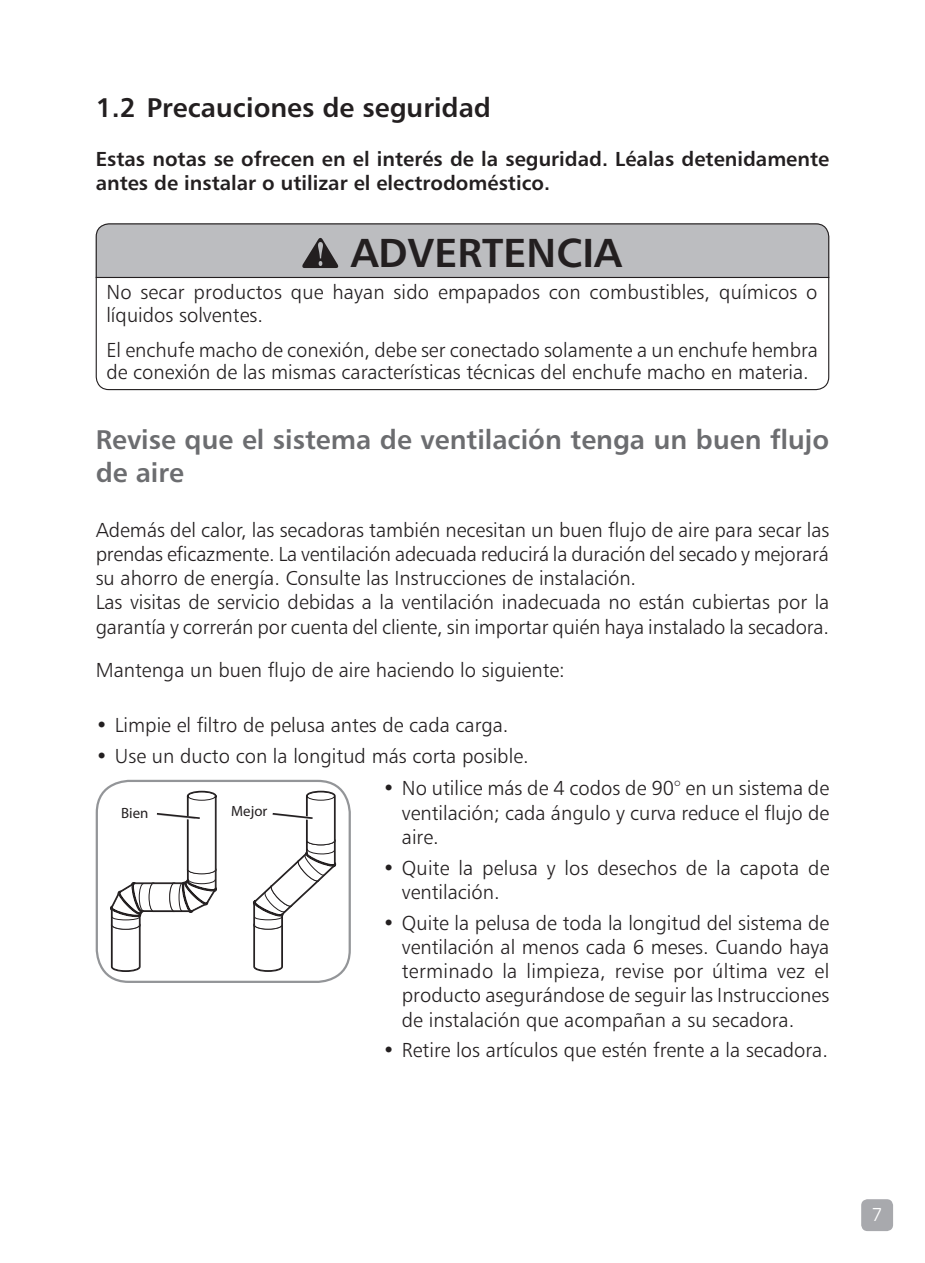
<style>
.page{position:relative;width:925px;height:1263px;background:#fff}
.page>*{position:absolute;margin:0;border:0;box-sizing:border-box;transform-origin:0 0}
.t1{font:40.5px "Humanist 777 BT Bold B";color:#231f20}
.t2{font:27px/32.4px "Humanist 777 BT Bold B";color:#6c6d70}
.t3{font:27px "Humanist 777 BT Bold B";color:#231f20}
.t4{font:20.25px/24.3px "Humanist 777 BT Light B";color:#231f20}
.t5{font:20.25px/24.3px "Humanist 777 BT Bold B";color:#231f20}
.t6{font:condensed 18px "Eurostile";color:#fff}
.t7{font:italic 14.85px "Helvetica Neue LT Std";color:#231f20}
</style>
<div class="page">
<div style="left:861px;top:1199px;width:32px;height:32px;background:#a8a9ad;border-radius:6px"></div>
<div style="left:96px;top:224px;width:733px;height:53px;background:#bcbdc0"></div>
<img style="left:302px;top:236px;width:37px;height:33px">
<div style="left:96px;top:223px;width:733px;height:167px;border:1px solid #231f20;border-radius:13px"></div>
<hr style="left:96px;top:277px;width:733px;height:1px;background:#231f20">
<svg style="left:110px;top:790px;width:107px;height:182px"></svg>
<svg style="left:253px;top:791px;width:84px;height:181px"></svg>
<div style="left:96px;top:780px;width:255px;height:203px;border:2px solid #939598;border-radius:32px"></div>
<h2 class="t3" style="left:96px;top:91px;width:397px">1.2 Precauciones de seguridad</h2>
<p class="t5" style="left:96px;top:146px;width:735px">Estas notas se ofrecen en el interés de la seguridad. Léalas detenidamente antes de instalar o utilizar el electrodoméstico.</p>
<h1 class="t1" style="left:351px;top:227px;width:272px">ADVERTENCIA</h1>
<p class="t4" style="left:106px;top:281px;width:713px;line-height:22.5px">No secar productos que hayan sido empapados con combustibles, químicos o líquidos solventes.</p>
<p class="t4" style="left:106px;top:338px;width:713px;line-height:22.5px">El enchufe macho de conexión, debe ser conectado solamente a un enchufe hembra de conexión de las mismas características técnicas del enchufe macho en materia.</p>
<h2 class="t2" style="left:96px;top:423px;width:735px">Revise que el sistema de ventilación tenga un buen flujo de aire</h2>
<p class="t4" style="left:96px;top:517px;width:735px">Además del calor, las secadoras también necesitan un buen flujo de aire para secar las prendas eficazmente. La ventilación adecuada reducirá la duración del secado y mejorará su ahorro de energía. Consulte las Instrucciones de instalación.<br>Las visitas de servicio debidas a la ventilación inadecuada no están cubiertas por la garantía y correrán por cuenta del cliente, sin importar quién haya instalado la secadora.</p>
<p class="t4" style="left:96px;top:658px;width:471px">Mantenga un buen flujo de aire haciendo lo siguiente:</p>
<p class="t4" style="left:96px;top:713px;width:414px">• Limpie el filtro de pelusa antes de cada carga.</p>
<p class="t4" style="left:96px;top:743px;width:435px">• Use un ducto con la longitud más corta posible.</p>
<p class="t7" style="left:121px;top:803px;width:29px">Bien</p>
<p class="t7" style="left:231px;top:802px;width:38px">Mejor</p>
<p class="t4" style="left:402px;top:776px;width:429px;text-align:justify;text-indent:-19px">• No utilice más de 4 codos de 90° en un sistema de ventilación; cada ángulo y curva reduce el flujo de aire.</p>
<p class="t4" style="left:402px;top:855px;width:429px;text-indent:-19px">• Quite la pelusa y los desechos de la capota de ventilación.</p>
<p class="t4" style="left:402px;top:910px;width:429px;text-align:justify;text-indent:-19px">• Quite la pelusa de toda la longitud del sistema de ventilación al menos cada 6 meses. Cuando haya terminado la limpieza, revise por última vez el producto asegurándose de seguir las Instrucciones de instalación que acompañan a su secadora.</p>
<p class="t4" style="left:383px;top:1038px;width:447px">• Retire los artículos que estén frente a la secadora.</p>
<p class="t6" style="left:872px;top:1204px;width:12px">7</p>
</div>
